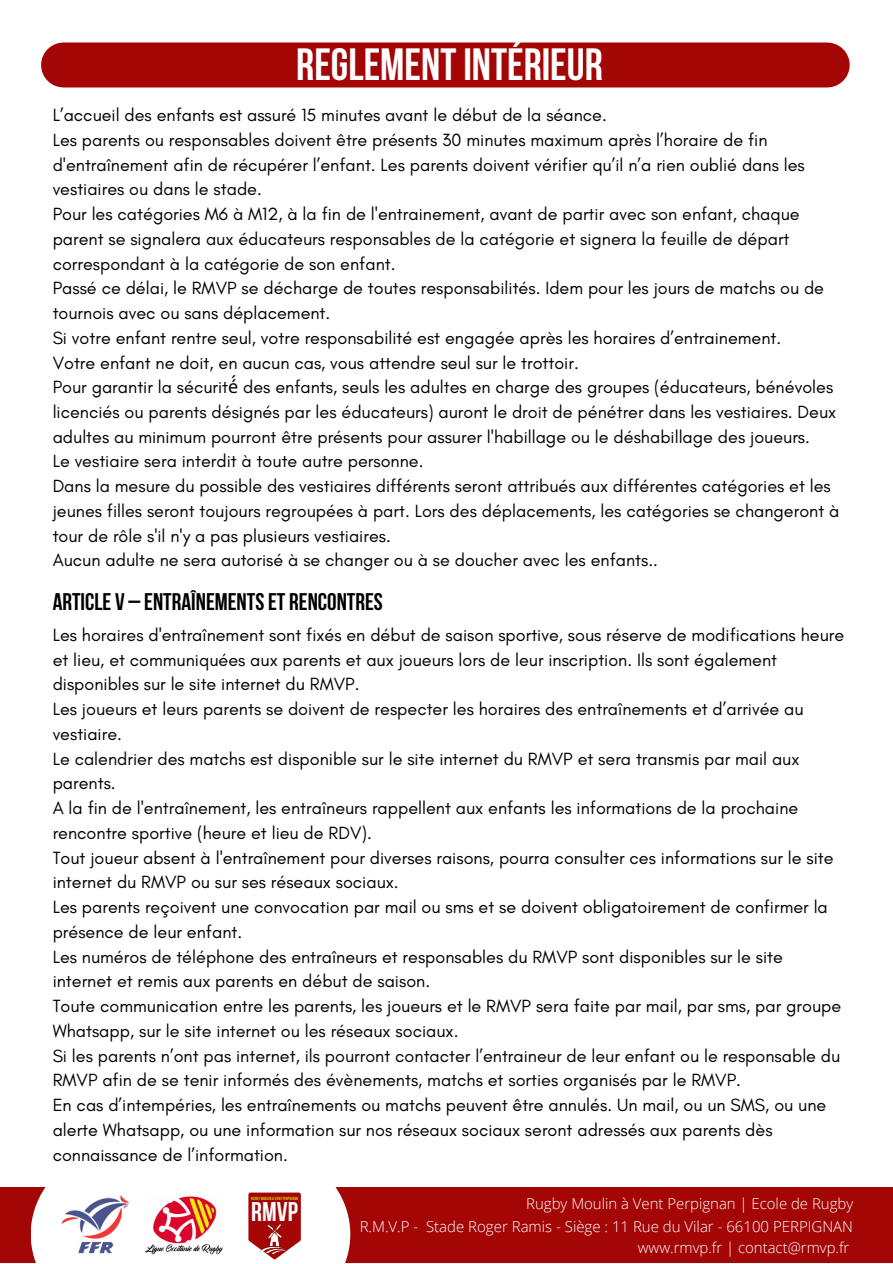
<style>
.page{position:relative;width:893px;height:1264px;background:#fff}
.page>*{position:absolute;margin:0;border:0;box-sizing:border-box;transform-origin:0 0}
.t1{font:700 45px "Bebas Neue";color:#fff}
.t2{font:700 27px "Bebas Neue";color:#fff}
.t3{font:700 24px "Bebas Neue";color:#000}
.t4{font:18px/24.8px "Glacial Indifference";color:#000}
.t5{font:300 15px "Open Sans";color:#fff}
.t6{font:700 4.35px "Bebas Neue";letter-spacing:.015em;color:#d7cf07}
.s1{font-family:"Noto Sans"}
</style>
<div class="page">
<div style="left:64px;top:42px;width:763px;height:45px;background:#a40606"></div>
<div style="left:0;top:1187px;width:892px;height:75px;background:#a40606"></div>
<div style="left:31px;top:1121px;width:319px;height:141px;background:#fff"></div>
<svg style="left:248px;top:1192px;width:53px;height:67px"></svg>
<img style="left:261px;top:1224px;width:27px;height:28px">
<img style="left:61px;top:1195px;width:69px;height:59px">
<img style="left:145px;top:1196px;width:78px;height:59px">
<p class="t1" style="left:296px;top:46px;width:308px">REGLEMENTINTÉRIEUR</p>
<p class="t4" style="left:53px;top:102px;width:555px">L’accueil des enfants est assuré 15 minutes avant le début de la séance.</p>
<p class="t4" style="left:53px;top:127px;width:753px">Les parents ou responsables doivent être présents 30 minutes maximum après l’horaire de fin d'entraînement afin de récupérer l’enfant. Les parents doivent vérifier qu’il n’a rien oublié dans les vestiaires ou dans le stade.</p>
<p class="t4" style="left:53px;top:201px;width:748px">Pour les catégories M6 à M12, à la fin de l'entrainement, avant de partir avec son enfant, chaque parent se signalera aux éducateurs responsables de la catégorie et signera la feuille de départ correspondant à la catégorie de son enfant.</p>
<p class="t4" style="left:53px;top:275px;width:772px">Passé ce délai, le RMVP se décharge de toutes responsabilités. Idem pour les jours de matchs ou de tournois avec ou sans déplacement.</p>
<p class="t4" style="left:53px;top:325px;width:730px">Si votre enfant rentre seul, votre responsabilité est engagée après les horaires d’entrainement.</p>
<p class="t4" style="left:53px;top:350px;width:527px">Votre enfant ne doit, en aucun cas, vous attendre seul sur le trottoir.</p>
<p class="t4" style="left:53px;top:374px;width:785px">Pour garantir la sécurit<span class="s1">é́</span> des enfants, seuls les adultes en charge des groupes (éducateurs, bénévoles licenciés ou parents désignés par les éducateurs) auront le droit de pénétrer dans les vestiaires. Deux adultes au minimum pourront être présents pour assurer l'habillage ou le déshabillage des joueurs.</p>
<p class="t4" style="left:53px;top:449px;width:372px">Le vestiaire sera interdit à toute autre personne.</p>
<p class="t4" style="left:53px;top:473px;width:782px">Dans la mesure du possible des vestiaires différents seront attribués aux différentes catégories et les jeunes filles seront toujours regroupées à part. Lors des déplacements, les catégories se changeront à tour de rôle s'il n'y a pas plusieurs vestiaires.</p>
<p class="t4" style="left:53px;top:547px;width:606px">Aucun adulte ne sera autorisé à se changer ou à se doucher avec les enfants..</p>
<p class="t3" style="left:53px;top:592px;width:332px">ARTICLE V – ENTRAÎNEMENTSET RENCONTRES</p>
<p class="t4" style="left:53px;top:622px;width:793px">Les horaires d'entraînement sont fixés en début de saison sportive, sous réserve de modifications heure et lieu, et communiquées aux parents et aux joueurs lors de leur inscription. Ils sont également disponibles sur le site internet du RMVP.</p>
<p class="t4" style="left:53px;top:696px;width:752px">Les joueurs et leurs parents se doivent de respecter les horaires des entraînements et d’arrivée au vestiaire.</p>
<p class="t4" style="left:53px;top:746px;width:748px">Le calendrier des matchs est disponible sur le site internet du RMVP et sera transmis par mail aux parents.</p>
<p class="t4" style="left:53px;top:795px;width:747px">A la fin de l'entraînement, les entraîneurs rappellent aux enfants les informations de la prochaine rencontre sportive (heure et lieu de RDV).</p>
<p class="t4" style="left:53px;top:845px;width:782px">Tout joueur absent à l'entraînement pour diverses raisons, pourra consulter ces informations sur le site internet du RMVP ou sur ses réseaux sociaux.</p>
<p class="t4" style="left:53px;top:894px;width:776px">Les parents reçoivent une convocation par mail ou sms et se doivent obligatoirement de confirmer la présence de leur enfant.</p>
<p class="t4" style="left:53px;top:943px;width:731px">Les numéros de téléphone des entraîneurs et responsables du RMVP sont disponibles sur le site internet et remis aux parents en début de saison.</p>
<p class="t4" style="left:53px;top:993px;width:790px">Toute communication entre les parents, les joueurs et le RMVP sera faite par mail, par sms, par groupe<br>Whatsapp, sur le site internet ou les réseaux sociaux.</p>
<p class="t4" style="left:53px;top:1042px;width:789px">Si les parents n’ont pas internet, ils pourront contacter l’entraineur de leur enfant ou le responsable du<br>RMVP afin de se tenir informés des évènements, matchs et sorties organisés par le RMVP.</p>
<p class="t4" style="left:53px;top:1092px;width:775px">En cas d’intempéries, les entraînements ou matchs peuvent être annulés. Un mail, ou un SMS, ou une alerte Whatsapp, ou une information sur nos réseaux sociaux seront adressés aux parents dès connaissance de l’information.</p>
<p class="t6" style="left:251px;top:1196px;width:48px">RUGBY MOULIN A VENT PERPIGNAN</p>
<p class="t5" style="left:526px;top:1192px;width:328px">Rugby Moulin à Vent Perpignan | Ecole de Rugby</p>
<p class="t5" style="left:637px;top:1236px;width:213px">www.rmvp.fr | contact@rmvp.fr</p>
<p class="t2" style="left:251px;top:1201px;width:49px">RMVP</p>
<p class="t5" style="left:359px;top:1215px;width:495px">R.M.V.P - Stade Roger Ramis - Siège : 11 Rue du Vilar - 66100 PERPIGNAN</p>
</div>
